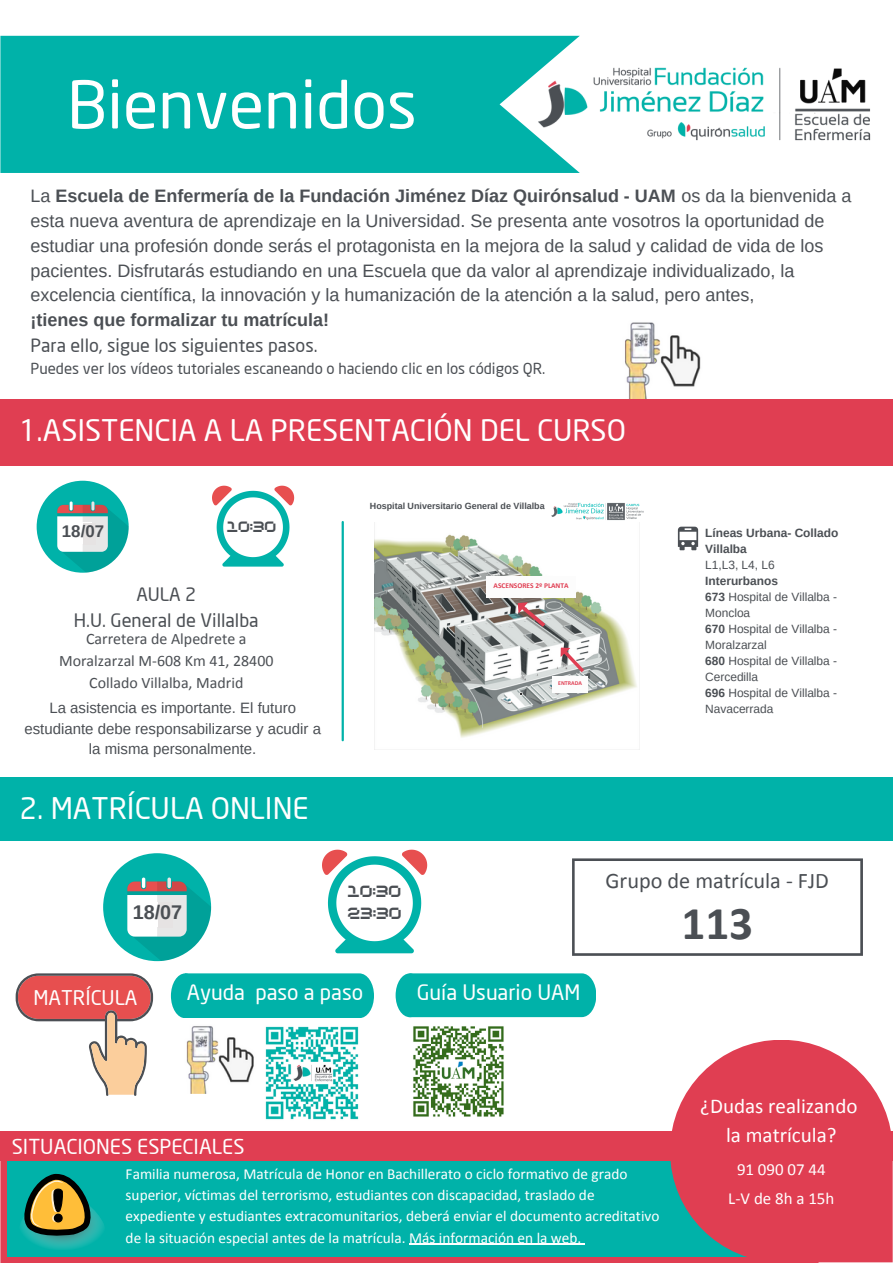
<style>
.page{position:relative;width:893px;height:1264px;background:#fff}
.page>*{position:absolute;margin:0;border:0;box-sizing:border-box;transform-origin:0 0}
.t1{font:64.8px "Neo Sans";color:#fff}
.t2{font:700 47.25px "Calibri";color:#4b4f54}
.t3{font:29.25px "Neo Sans";color:#fff}
.t4{font:22.2px "Calibri";color:#4b4f54}
.t5{font:21px "Calibri";color:#fff}
.t6{font:20.85px "Neo Sans";color:#fff}
.t7{font:20.25px "Neo Sans";color:#fff}
.t8{font:19.8px "Neo Sans";color:#fff}
.t9{font:700 19.8px "Arimo";color:#4b4f54}
.t10{font:18.15px "Neo Sans";color:#4b4f54}
.t11{font:18px/24.8px "Arimo";color:#4b4f54}
.t12{font:18px "Neo Sans";color:#4b4f54}
.t13{font:700 18px "Arimo";color:#4b4f54}
.t14{font:16.95px "Calibri";color:#fff}
.t15{font:700 16.8px "Arimo";color:#4b4f54}
.t16{font:700 16.2px "Inndam";color:#4b4f54}
.t17{font:15.9px/22.2px "Calibri";color:#4b4f54;text-align:center}
.t18{font:15.3px/21.3px "Calibri";color:#fff}
.t19{font:15px/20.2px "Arimo";color:#4b4f54;text-align:center}
.t20{font:15px "Neo Sans";color:#4b4f54}
.t21{font:700 15px "Inndam";color:#4b4f54}
.t22{font:12px/15.9px "Arimo";color:#4b4f54}
.t23{font:700 12px/15.9px "Arimo";color:#4b4f54}
.t24{font:700 9px "Arimo";color:#4b4f54}
.t25{font:700 7.35px "Calibri";color:#e03e52}
.t26{font:700 5.85px "Calibri";color:#e03e52}
.s1{font-weight:700}
</style>
<div class="page">
<div style="left:0;top:36px;width:579px;height:137px;background:#00b2a9"></div>
<img style="left:625px;top:322px;width:76px;height:77px">
<svg style="left:322px;top:849px;width:106px;height:105px"></svg>
<div style="left:353px;top:889px;width:46px;height:32px;background:#fff"></div>
<svg style="left:16px;top:973px;width:137px;height:122px"></svg>
<div style="left:30px;top:988px;width:107px;height:21px;background:#e74f4f"></div>
<img style="left:186px;top:1026px;width:68px;height:67px">
<div style="left:0;top:399px;width:892px;height:67px;background:#e03e52"></div>
<div style="left:0;top:777px;width:892px;height:63px;background:#00b2a9"></div>
<svg style="left:0;top:1159px;width:670px;height:103px;background:#c0505f"></svg>
<div style="left:7px;top:1159px;width:879px;height:97px;background:#00b2a9"></div>
<div style="left:1px;top:1131px;width:891px;height:29px;background:#e03e52"></div>
<svg style="left:670px;top:1040px;width:222px;height:222px;fill:#e03e52"></svg>
<svg style="left:572px;top:858px;width:290px;height:97px"></svg>
<img style="left:534px;top:62px;width:337px;height:85px">
<div style="left:171px;top:973px;width:203px;height:45px;background:#00b2a9"></div>
<svg style="left:103px;top:853px;width:108px;height:108px"></svg>
<svg style="left:167px;top:877px;width:4px;height:11px"></svg>
<div style="left:147px;top:902px;width:21px;height:25px;background:#fff"></div>
<div style="left:157px;top:902px;width:15px;height:26px;background:#e6e3e3"></div>
<div style="left:395px;top:973px;width:201px;height:44px;background:#00b2a9"></div>
<svg style="left:20px;top:1173px;width:84px;height:77px"></svg>
<hr style="left:409px;top:1243px;width:172px;height:1px;background:#fff">
<svg style="left:37px;top:480px;width:92px;height:92px"></svg>
<div style="left:74px;top:523px;width:18px;height:20px;background:#fff"></div>
<div style="left:83px;top:523px;width:13px;height:21px;background:#e6e3e3"></div>
<hr style="left:341px;top:522px;width:3px;height:218px;background:#00b2a9">
<svg style="left:212px;top:485px;width:82px;height:82px"></svg>
<div style="left:232px;top:506px;width:37px;height:41px;background:#fff"></div>
<svg style="left:677px;top:526px;width:21px;height:24px"></svg>
<img style="left:374px;top:522px;width:263px;height:228px">
<img style="left:548px;top:502px;width:96px;height:24px">
<svg style="left:556px;top:643px;width:32px;height:33px"></svg>
<div style="left:552px;top:676px;width:35px;height:16px;background:#fcfcfc"></div>
<svg style="left:513px;top:597px;width:36px;height:34px"></svg>
<div style="left:486px;top:575px;width:90px;height:22px;background:#fcfcfc"></div>
<img style="left:265px;top:1026px;width:94px;height:94px">
<img style="left:413px;top:1026px;width:91px;height:91px">
<p class="t1" style="left:67px;top:65px;width:351px">Bienvenidos</p>
<p class="t11" style="left:31px;top:184px;width:822px">La <span class="s1">Escuela de Enfermería de la Fundación Jiménez Díaz Quirónsalud - UAM</span> os da la bienvenida a esta nueva aventura de aprendizaje en la Universidad. Se presenta ante vosotros la oportunidad de estudiar una profesión donde serás el protagonista en la mejora de la salud y calidad de vida de los pacientes. Disfrutarás estudiando en una Escuela que da valor al aprendizaje individualizado, la excelencia científica, la innovación y la humanización de la atención a la salud, pero antes,</p>
<p class="t13" style="left:31px;top:310px;width:300px">¡tienes que formalizar tu matrícula!</p>
<p class="t12" style="left:31px;top:334px;width:288px">Para ello, sigue los siguientes pasos.</p>
<p class="t20" style="left:31px;top:360px;width:516px">Puedes ver los vídeos tutoriales escaneando o haciendo clic en los códigos QR.</p>
<p class="t3" style="left:19px;top:412px;width:608px">1.ASISTENCIA A LA PRESENTACIÓN DEL CURSO</p>
<p class="t15" style="left:62px;top:521px;width:44px">18/07</p>
<p class="t21" style="left:227px;top:517px;width:51px">10:30</p>
<p class="t10" style="left:136px;top:583px;width:61px">AULA 2</p>
<p class="t10" style="left:74px;top:609px;width:186px">H.U. General de Villalba</p>
<p class="t17" style="left:59px;top:629px;width:216px">Carretera de Alpedrete a<br>Moralzarzal M-608 Km 41, 28400<br>Collado Villalba, Madrid</p>
<p class="t19" style="left:24px;top:698px;width:298px">La asistencia es importante. El futuro estudiante debe responsabilizarse y acudir a la misma personalmente.</p>
<p class="t3" style="left:20px;top:790px;width:291px">2. MATRÍCULA ONLINE</p>
<p class="t9" style="left:133px;top:901px;width:51px">18/07</p>
<p class="t24" style="left:370px;top:501px;width:176px">Hospital Universitario General de Villalba</p>
<p class="t25" style="left:493px;top:582px;width:76px">ASCENSORES 2º PLANTA</p>
<p class="t16" style="left:347px;top:880px;width:55px">10:30</p>
<p class="t16" style="left:347px;top:903px;width:56px">23:30</p>
<p class="t26" style="left:558px;top:680px;width:25px">ENTRADA</p>
<p class="t8" style="left:34px;top:985px;width:105px">MATRÍCULA</p>
<p class="t6" style="left:187px;top:979px;width:178px">Ayuda paso a paso</p>
<p class="t6" style="left:417px;top:979px;width:165px">Guía Usuario UAM</p>
<p class="t23" style="left:705px;top:525px;width:135px">Líneas Urbana- Collado<br>Villalba</p>
<p class="t22" style="left:705px;top:557px;width:71px">L1,L3, L4, L6</p>
<p class="t23" style="left:705px;top:573px;width:74px">Interurbanos</p>
<p class="t22" style="left:705px;top:589px;width:133px"><span class="s1">673</span> Hospital de Villalba -<br>Moncloa</p>
<p class="t22" style="left:705px;top:621px;width:133px"><span class="s1">670</span> Hospital de Villalba -<br>Moralzarzal</p>
<p class="t22" style="left:705px;top:652px;width:133px"><span class="s1">680</span> Hospital de Villalba -<br>Cercedilla</p>
<p class="t22" style="left:705px;top:684px;width:133px"><span class="s1">696</span> Hospital de Villalba -<br>Navacerrada</p>
<p class="t4" style="left:605px;top:871px;width:225px">Grupo de matrícula - FJD</p>
<p class="t2" style="left:681px;top:903px;width:73px">113</p>
<p class="t7" style="left:12px;top:1134px;width:234px">SITUACIONES ESPECIALES</p>
<p class="t18" style="left:126px;top:1164px;width:535px">Familia numerosa, Matrícula de Honor en Bachillerato o ciclo formativo de grado superior, víctimas del terrorismo, estudiantes con discapacidad, traslado de expediente y estudiantes extracomunitarios, deberá enviar el documento acreditativo de la situación especial antes de la matrícula. Más información en la web.</p>
<p class="t5" style="left:700px;top:1097px;width:159px">¿Dudas realizando</p>
<p class="t5" style="left:726px;top:1126px;width:112px">la matrícula?</p>
<p class="t14" style="left:737px;top:1162px;width:90px">91 090 07 44</p>
<p class="t14" style="left:728px;top:1191px;width:107px">L-V de 8h a 15h</p>
</div>
